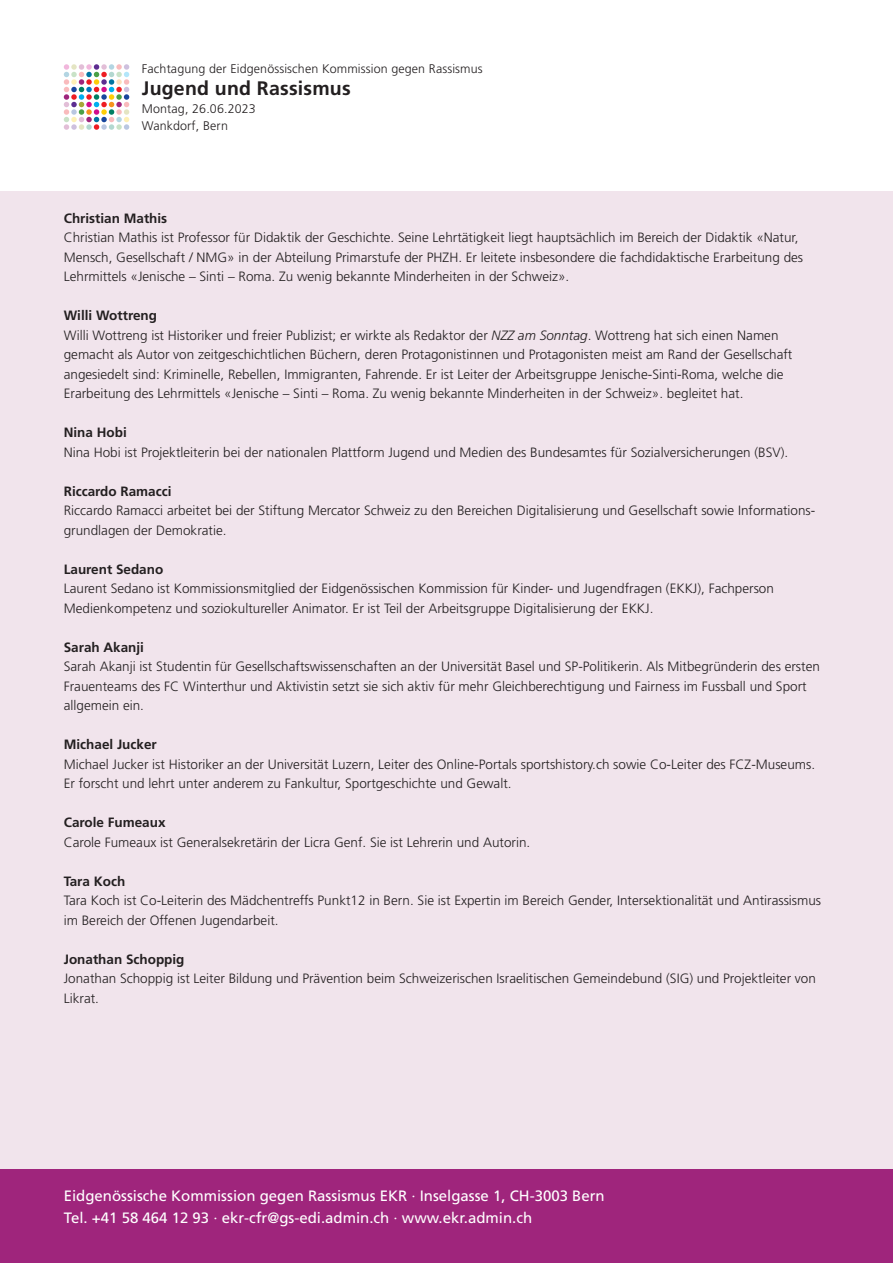
<style>
.page{position:relative;width:893px;height:1263px;background:#fff}
.page>*{position:absolute;margin:0;border:0;box-sizing:border-box;transform-origin:0 0}
.t1{font:700 19.5px "Frutiger LT Std";letter-spacing:.01em;color:#231f20}
.t2{font:15px/22.5px "Frutiger LT Std";color:#fff}
.t3{font:300 13.5px/19.5px "Frutiger LT Std";color:#231f20}
.t4{font:700 13.5px "Frutiger LT Std";color:#231f20}
.t5{font:300 12.45px/16px "Frutiger LT Std";letter-spacing:.01em;color:#231f20}
.s1{font-weight:700}
.s2{font-style:italic}
</style>
<div class="page">
<div style="left:0;top:191px;width:893px;height:1008px;background:#f1e4ec"></div>
<div style="left:0;top:1169px;width:893px;height:94px;background:#9f257c"></div>
<svg style="left:64px;top:64px;width:65px;height:66px"></svg>
<p class="t5" style="left:142px;top:61px;width:342px">Fachtagung der Eidgenössischen Kommission gegen Rassismus</p>
<h1 class="t1" style="left:142px;top:77px;width:210px">Jugend und Rassismus</h1>
<p class="t5" style="left:142px;top:101px;width:115px">Montag, 26.06.2023<br>Wankdorf, Bern</p>
<p class="t4" style="left:64px;top:210px;width:105px">Christian Mathis</p>
<p class="t3" style="left:64px;top:228px;width:741px">Christian Mathis ist Professor für Didaktik der Geschichte. Seine Lehrtätigkeit liegt hauptsächlich im Bereich der Didaktik «Natur,<br>Mensch, Gesellschaft / NMG» in der Abteilung Primarstufe der PHZH. Er leitete insbesondere die fachdidaktische Erarbeitung des<br>Lehrmittels «Jenische – Sinti – Roma. Zu wenig bekannte Minderheiten in der Schweiz».</p>
<p class="t3" style="left:64px;top:306px;width:730px"><span class="s1">Willi Wottreng<br></span>Willi Wottreng ist Historiker und freier Publizist; er wirkte als Redaktor der <span class="s2">NZZ am Sonntag</span>. Wottreng hat sich einen Namen gemacht als Autor von zeitgeschichtlichen Büchern, deren Protagonistinnen und Protagonisten meist am Rand der Gesellschaft angesiedelt sind: Kriminelle, Rebellen, Immigranten, Fahrende. Er ist Leiter der Arbeitsgruppe Jenische-Sinti-Roma, welche die Erarbeitung des Lehrmittels «Jenische – Sinti – Roma. Zu wenig bekannte Minderheiten in der Schweiz». begleitet hat.</p>
<p class="t4" style="left:64px;top:425px;width:65px">Nina Hobi</p>
<p class="t3" style="left:64px;top:442px;width:726px">Nina Hobi ist Projektleiterin bei der nationalen Plattform Jugend und Medien des Bundesamtes für Sozialversicherungen (BSV).</p>
<p class="t4" style="left:64px;top:483px;width:109px">Riccardo Ramacci</p>
<p class="t3" style="left:64px;top:501px;width:753px">Riccardo Ramacci arbeitet bei der Stiftung Mercator Schweiz zu den Bereichen Digitalisierung und Gesellschaft sowie Informations&shy;grundlagen der Demokratie.</p>
<p class="t4" style="left:64px;top:561px;width:101px">Laurent Sedano</p>
<p class="t3" style="left:64px;top:579px;width:712px">Laurent Sedano ist Kommissionsmitglied der Eidgenössischen Kommission für Kinder- und Jugendfragen (EKKJ), Fachperson<br>Medienkompetenz und soziokultureller Animator. Er ist Teil der Arbeitsgruppe Digitalisierung der EKKJ.</p>
<p class="t4" style="left:64px;top:639px;width:82px">Sarah Akanji</p>
<p class="t3" style="left:64px;top:657px;width:758px">Sarah Akanji ist Studentin für Gesellschaftswissenschaften an der Universität Basel und SP-Politikerin. Als Mitbegründerin des ersten<br>Frauenteams des FC Winterthur und Aktivistin setzt sie sich aktiv für mehr Gleichberechtigung und Fairness im Fussball und Sport allgemein ein.</p>
<p class="t4" style="left:64px;top:737px;width:95px">Michael Jucker</p>
<p class="t3" style="left:64px;top:754px;width:753px">Michael Jucker ist Historiker an der Universität Luzern, Leiter des Online-Portals sportshistory.ch sowie Co-Leiter des FCZ-Museums.<br>Er forscht und lehrt unter anderem zu Fankultur, Sportgeschichte und Gewalt.</p>
<p class="t4" style="left:64px;top:815px;width:103px">Carole Fumeaux</p>
<p class="t3" style="left:64px;top:832px;width:468px">Carole Fumeaux ist Generalsekretärin der Licra Genf. Sie ist Lehrerin und Autorin.</p>
<p class="t4" style="left:64px;top:873px;width:63px">Tara Koch</p>
<p class="t3" style="left:64px;top:891px;width:759px">Tara Koch ist Co-Leiterin des Mädchentreffs Punkt12 in Bern. Sie ist Expertin im Bereich Gender, Intersektionalität und Antirassismus im Bereich der Offenen Jugendarbeit.</p>
<p class="t4" style="left:64px;top:951px;width:122px">Jonathan Schoppig</p>
<p class="t3" style="left:64px;top:969px;width:754px">Jonathan Schoppig ist Leiter Bildung und Prävention beim Schweizerischen Israelitischen Gemeindebund (SIG) und Projektleiter von<br>Likrat.</p>
<p class="t2" style="left:64px;top:1184px;width:542px">Eidgenössische Kommission gegen Rassismus EKR · Inselgasse 1, CH-3003 Bern<br>Tel. +41 58 464 12 93 · ekr-cfr@gs-edi.admin.ch · www.ekr.admin.ch</p>
</div>
